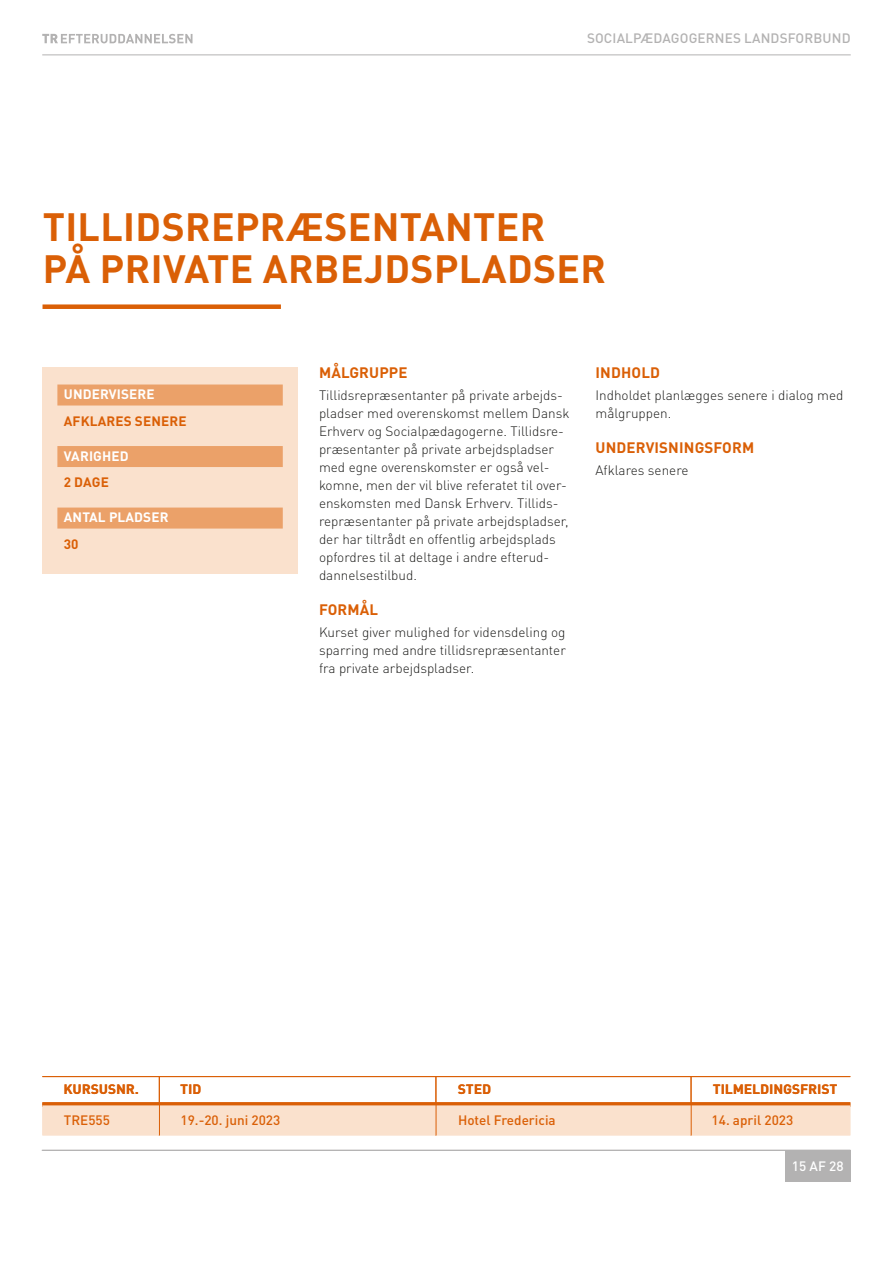
<style>
.page{position:relative;width:893px;height:1263px;background:#fff}
.page>*{position:absolute;margin:0;border:0;box-sizing:border-box;transform-origin:0 0}
.t1{font:700 39px/42px "DINOT";letter-spacing:.01em;color:#da5f06}
.t2{font:700 15px "DINOT";letter-spacing:.01em;color:#da5f06}
.t3{font:300 13.5px/18px "DINOT";color:#1d1d1b}
.t4{font:500 13.5px "DINOT";color:#da5f06}
.t5{font:700 13.5px "DINOT";letter-spacing:.01em;color:#da5f06}
.t6{font:700 13.5px "DINOT";letter-spacing:.01em;color:#fff}
.t7{font:500 13.5px "DINOT";letter-spacing:.01em;color:#b3b2b2}
.t8{font:500 13.5px "DINOT";color:#fff}
</style>
<div class="page">
<hr style="left:42px;top:55px;width:809px;height:1px;background:#b3b2b2">
<hr style="left:42px;top:1150px;width:809px;height:1px;background:#b3b2b2">
<div style="left:785px;top:1151px;width:66px;height:31px;background:#b3b2b2"></div>
<svg style="left:42px;top:34px;width:150px;height:9px"></svg>
<hr style="left:42px;top:1076px;width:808px;height:1px;background:#da5f06">
<hr style="left:435px;top:1076px;width:1px;height:59px;background:#da5f06">
<div style="left:43px;top:304px;width:238px;height:5px;background:#da5f06"></div>
<div style="left:43px;top:1102px;width:807px;height:5px;background:#da5f06"></div>
<div style="left:43px;top:1105px;width:807px;height:30px;background:#fae1cd"></div>
<hr style="left:159px;top:1076px;width:1px;height:59px;background:#da5f06">
<hr style="left:436px;top:1076px;width:1px;height:59px;background:#da5f06">
<hr style="left:691px;top:1076px;width:1px;height:59px;background:#da5f06">
<div style="left:42px;top:368px;width:256px;height:206px;background:#fae1cd"></div>
<div style="left:57px;top:384px;width:226px;height:21px;background:#eba169"></div>
<div style="left:57px;top:446px;width:226px;height:21px;background:#eba169"></div>
<div style="left:57px;top:507px;width:226px;height:21px;background:#eba169"></div>
<p class="t7" style="left:587px;top:30px;width:265px">SOCIALPÆDAGOGERNES LANDSFORBUND</p>
<h1 class="t1" style="left:43px;top:205px;width:565px">TILLIDSREPRÆSENTANTER<br>PÅ PRIVATE ARBEJDSPLADSER</h1>
<p class="t6" style="left:64px;top:386px;width:92px">UNDERVISERE</p>
<p class="t5" style="left:64px;top:412px;width:124px">AFKLARES SENERE</p>
<p class="t6" style="left:64px;top:447px;width:66px">VARIGHED</p>
<p class="t5" style="left:64px;top:474px;width:47px">2 DAGE</p>
<p class="t6" style="left:64px;top:509px;width:106px">ANTAL PLADSER</p>
<p class="t5" style="left:64px;top:535px;width:16px">30</p>
<p class="t2" style="left:319px;top:362px;width:90px">MÅLGRUPPE</p>
<p class="t3" style="left:319px;top:385px;width:252px">Tillidsrepræsentanter på private arbejds&shy;pladser med overenskomst mellem Dansk Erhverv og Socialpædagogerne. Tillidsre&shy;præsentanter på private arbejdspladser med egne overenskomster er også vel&shy;komne, men der vil blive referatet til over&shy;enskomsten med Dansk Erhverv. Tillids&shy;repræsentanter på private arbejdspladser, der har tiltrådt en offentlig arbejdsplads opfordres til at deltage i andre efterud&shy;dannelsestilbud.</p>
<p class="t2" style="left:319px;top:600px;width:61px">FORMÅL</p>
<p class="t3" style="left:319px;top:622px;width:248px;text-align:justify">Kurset giver mulighed for vidensdeling og sparring med andre tillidsrepræsentanter fra private arbejdspladser.</p>
<p class="t2" style="left:596px;top:362px;width:66px">INDHOLD</p>
<p class="t3" style="left:595px;top:385px;width:250px">Indholdet planlægges senere i dialog med målgruppen.</p>
<p class="t2" style="left:596px;top:438px;width:160px">UNDERVISNINGSFORM</p>
<p class="t3" style="left:595px;top:460px;width:95px">Afklares senere</p>
<p class="t5" style="left:64px;top:1080px;width:77px">KURSUSNR.</p>
<p class="t5" style="left:181px;top:1080px;width:22px">TID</p>
<p class="t5" style="left:458px;top:1080px;width:35px">STED</p>
<p class="t5" style="left:713px;top:1080px;width:126px">TILMELDINGSFRIST</p>
<p class="t4" style="left:64px;top:1111px;width:48px">TRE555</p>
<p class="t4" style="left:181px;top:1111px;width:101px">19.-20. juni 2023</p>
<p class="t4" style="left:458px;top:1111px;width:99px">Hotel Fredericia</p>
<p class="t4" style="left:712px;top:1111px;width:83px">14. april 2023</p>
<p class="t4" style="left:88px;top:1111px;width:23px">060</p>
<p class="t4" style="left:180px;top:1111px;width:132px">30 nov. – 1. dec. 2020</p>
<p class="t4" style="left:711px;top:1111px;width:121px">28 september 2020</p>
<p class="t8" style="left:792px;top:1157px;width:53px">15 AF 28</p>
</div>
